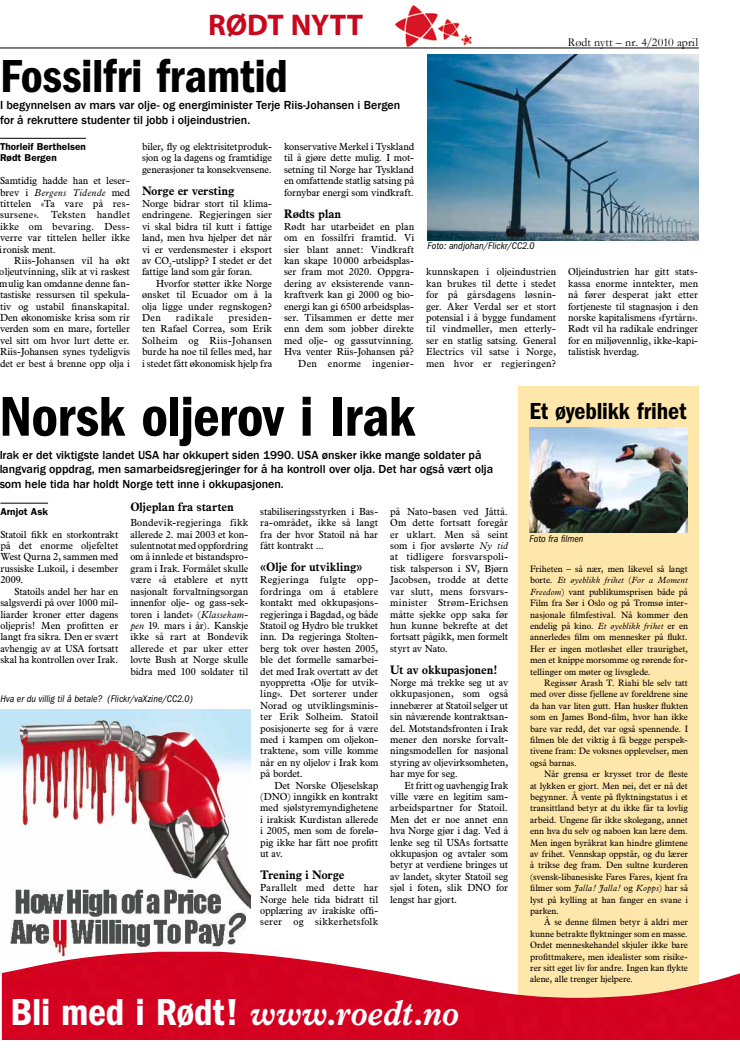
<style>
.page{position:relative;width:740px;height:1049px;background:#fff}
.page>*{position:absolute;margin:0;border:0;box-sizing:border-box;transform-origin:0 0}
.t1{font:600 condensed 58px "Franklin Gothic";letter-spacing:-.015em;color:#000}
.t2{font:600 condensed 48px "Franklin Gothic";letter-spacing:-.01em;color:#000}
.t3{font:600 condensed 39px "Franklin Gothic";letter-spacing:-.01em;color:#fff}
.t4{font:700 30px "Myriad Pro";letter-spacing:-.005em;color:#c9071d}
.t5{font:600 condensed 24px "Franklin Gothic";letter-spacing:-.005em;color:#000}
.t6{font:500 12px/14.5px "Franklin Gothic";letter-spacing:-.005em;color:#000}
.t7{font:700 12px "News Plantin";letter-spacing:-.005em;color:#000}
.t8{font:12px "Garamond";letter-spacing:.01em;color:#000}
.t9{font:10px/11.4px "News Plantin";letter-spacing:.005em;color:#000;text-align:justify}
.t10{font:italic condensed 10px "Franklin Gothic";letter-spacing:.005em;color:#000}
.t11{font:600 10px/11.4px "Franklin Gothic";letter-spacing:.005em;color:#000}
.t12{font:10px "News Plantin";letter-spacing:.06em;color:#000}
.t13{font:9px/11.4px "News Plantin";color:#000;text-align:justify}
.s1{font-style:italic}
.s2{font-family:"News Plantin";font-weight:700;font-style:italic;font-stretch:normal;font-size:36px}
</style>
<div class="page">
<div style="left:519px;top:386px;width:180px;height:619px;background:#ffe7ab"></div>
<img style="left:0;top:709px;width:250px;height:243px">
<img style="left:396px;top:6px;width:76px;height:41px">
<hr style="left:0;top:47px;width:699px;height:1px;background:#000">
<img style="left:2px;top:952px;width:738px;height:88px">
<img style="left:530px;top:428px;width:157px;height:105px">
<hr style="left:0;top:138px;width:86px;height:1px;background:#000">
<img style="left:428px;top:55px;width:270px;height:185px">
<hr style="left:0;top:503px;width:48px;height:1px;background:#000">
<h3 class="t4" style="left:208px;top:5px;width:157px">Rødt Nytt</h3>
<h2 class="t2" style="left:0;top:49px;width:290px">Fossilfri framtid</h2>
<p class="t6" style="left:0;top:98px;width:402px">I begynnelsen av mars var olje- og energiminister Terje Riis-Johansen i Bergen for å rekruttere studenter til jobb i oljeindustrien.</p>
<p class="t11" style="left:0;top:141px;width:87px">Thorleif Berthelsen<br>Rødt Bergen</p>
<p class="t9" style="left:0;top:175px;width:132px">Samtidig hadde han et leser&shy;brev i <span class="s1">Bergens Tidende</span> med tittelen «Ta vare på res&shy;sursene». Teksten handlet ikke om bevaring. Dess&shy;verre var tittelen heller ikke ironisk ment.</p>
<p class="t9" style="left:0;top:255px;width:132px;text-indent:14px">Riis-Johansen vil ha økt oljeutvinning, slik at vi raskest mulig kan omdanne denne fan&shy;tastiske ressursen til spekula&shy;tiv og ustabil finanskapital.<br>Den økonomiske krisa som rir verden som en mare, forteller vel sitt om hvor lurt dette er.<br>Riis-Johansen synes tydeligvis det er best å brenne opp olja i</p>
<p class="t9" style="left:142px;top:141px;width:131px">biler, fly og elektrisitetproduk&shy;sjon og la dagens og framtidige generasjoner ta konsekvensene.</p>
<p class="t7" style="left:142px;top:184px;width:94px">Norge er versting</p>
<p class="t9" style="left:142px;top:198px;width:132px">Norge bidrar stort til klima&shy;endringene. Regjeringen sier vi skal bidra til kutt i fattige land, men hva hjelper det når vi er verdensmester i eksport av CO<sub>2</sub>-utslipp? I stedet er det fattige land som går foran.</p>
<p class="t9" style="left:142px;top:277px;width:132px;text-indent:14px">Hvorfor støtter ikke Norge ønsket til Ecuador om å la olja ligge under regnskogen?<br>Den</p>
<p class="t12" style="left:176px;top:311px;width:39px">radikale</p>
<p class="t9" style="left:142px;top:312px;width:132px;text-indent:86px">presiden&shy;ten Rafael Correa, som Erik Solheim og Riis-Johansen burde ha noe til felles med, har i stedet fått økonomisk hjelp fra</p>
<p class="t9" style="left:284px;top:141px;width:132px">konservative Merkel i Tyskland til å gjøre dette mulig. I mot&shy;setning til Norge har Tyskland en omfattende statlig satsing på fornybar energi som vindkraft.</p>
<p class="t7" style="left:284px;top:206px;width:59px">Rødts plan</p>
<p class="t9" style="left:284px;top:220px;width:132px;text-align:right">Rødt har utarbeidet en plan om en fossilfri framtid. Vi sier blant annet: Vindkraft kan skape 10 000 arbeidsplas&shy;ser fram mot 2020. Oppgra&shy;dering av eksisterende vann&shy;kraftverk kan gi 2000 og bio&shy;energi kan gi 6500 arbeidsplas&shy;ser. Tilsammen er dette mer enn dem som jobber direkte med olje- og gassutvinning.<br>Hva venter Riis-Johansen på?<br>Den enorme ingeniør-</p>
<p class="t8" style="left:568px;top:34px;width:132px">Rødt nytt – nr. 4/2010 april</p>
<p class="t10" style="left:428px;top:241px;width:108px">Foto: andjohan/Flickr/CC2.0</p>
<p class="t9" style="left:426px;top:266px;width:132px">kunnskapen i oljeindustrien kan brukes til dette i stedet for på gårsdagens løsnin&shy;ger. Aker Verdal ser et stort potensial i å bygge fundament til vindmøller, men etterly&shy;ser en statlig satsing. General Electrics vil satse i Norge, men hvor er regjeringen?</p>
<p class="t9" style="left:568px;top:266px;width:131px">Oljeindustrien har gitt stats&shy;kassa enorme inntekter, men nå fører desperat jakt etter fortjeneste til stagnasjon i den norske kapitalismens «fyrtårn».<br>Rødt vil ha radikale endringer for en miljøvennlig, ikke-kapi&shy;talistisk hverdag.</p>
<h1 class="t1" style="left:-1px;top:383px;width:417px">Norsk oljerov i Irak</h1>
<h3 class="t5" style="left:530px;top:397px;width:158px">Et øyeblikk frihet</h3>
<p class="t6" style="left:-1px;top:448px;width:495px">Irak er det viktigste landet USA har okkupert siden 1990. USA ønsker ikke mange soldater på langvarig oppdrag, men samarbeidsregjeringer for å ha kontroll over olja. Det har også vært olja som hele tida har holdt Norge tett inne i okkupasjonen.</p>
<p class="t7" style="left:130px;top:500px;width:105px">Oljeplan fra starten</p>
<p class="t9" style="left:130px;top:517px;width:119px">Bondevik-regjeringa fikk allerede 2. mai 2003 et kon&shy;sulentnotat med oppfordring om å innlede et bistandspro&shy;gram i Irak. Formålet skulle være «å etablere et nytt nasjonalt forvaltningsorgan innenfor olje- og gass-sek&shy;toren i landet» (<span class="s1">Klassekam&shy;pen</span> 19. mars i år). Kanskje ikke så rart at Bondevik allerede et par uker etter lovte Bush at Norge skulle bidra med 100 soldater til</p>
<p class="t9" style="left:260px;top:505px;width:119px">stabiliseringsstyrken i Bas&shy;ra-området, ikke så langt fra der hvor Statoil nå har fått kontrakt ...</p>
<p class="t11" style="left:0;top:506px;width:49px">Arnjot Ask</p>
<p class="t9" style="left:0;top:528px;width:119px">Statoil fikk en storkontrakt på det enorme oljefeltet West Qurna 2, sammen med russiske Lukoil, i desember 2009.</p>
<p class="t9" style="left:0;top:585px;width:119px;text-indent:14px">Statoils andel her har en salgsverdi på over 1000 mil&shy;liarder kroner etter dagens oljepris! Men profitten er langt fra sikra. Den er svært avhengig av at USA fortsatt skal ha kontrollen over Irak.</p>
<p class="t7" style="left:260px;top:560px;width:103px">«Olje for utvikling»</p>
<p class="t9" style="left:260px;top:574px;width:119px">Regjeringa fulgte opp&shy;fordringa om å etablere kontakt med okkupasjons&shy;regjeringa i Bagdad, og både Statoil og Hydro ble trukket inn. Da regjeringa Stolten&shy;berg tok over høsten 2005, ble det formelle samarbei&shy;det med Irak overtatt av det nyoppretta «Olje for utvik&shy;ling». Det sorterer under Norad og utviklingsminis&shy;ter Erik Solheim. Statoil posisjonerte seg for å være med i kampen om oljekon&shy;traktene, som ville komme når en ny oljelov i Irak kom på bordet.</p>
<p class="t9" style="left:260px;top:779px;width:119px;text-indent:14px">Det Norske Oljeselskap (DNO) inngikk en kontrakt med sjølstyremyndighetene i irakisk Kurdistan allerede i 2005, men som de forelø&shy;pig ikke har fått noe profitt ut av.</p>
<p class="t7" style="left:260px;top:868px;width:86px">Trening i Norge</p>
<p class="t9" style="left:260px;top:882px;width:119px">Parallelt med dette har Norge hele tida bidratt til opplæring av irakiske offi&shy;serer og sikkerhetsfolk</p>
<p class="t10" style="left:0;top:693px;width:194px">Hva er du villig til å betale? (Flickr/vaXzine/CC2.0)</p>
<p class="t9" style="left:390px;top:505px;width:119px">på Nato-basen ved Jåttå.<br>Om dette fortsatt foregår er uklart. Men så seint som i fjor avslørte <span class="s1">Ny tid </span>at tidligere forsvarspoli&shy;tisk talsperson i SV, Bjørn Jacobsen, trodde at dette var slutt, mens forsvars&shy;minister Strøm-Erichsen måtte sjekke opp saka før hun kunne bekrefte at det fortsatt pågikk, men formelt styrt av Nato.</p>
<p class="t7" style="left:390px;top:662px;width:108px">Ut av okkupasjonen!</p>
<p class="t9" style="left:390px;top:676px;width:119px">Norge må trekke seg ut av okkupasjonen, som også innebærer at Statoil selger ut sin nåværende kontraktsan&shy;del. Motstandsfronten i Irak mener den norske forvalt&shy;ningsmodellen for nasjonal styring av oljevirksomheten, har mye for seg.</p>
<p class="t9" style="left:390px;top:779px;width:119px;text-indent:14px">Et fritt og uavhengig Irak ville være en legitim sam&shy;arbeidspartner for Statoil.<br>Men det er noe annet enn hva Norge gjør i dag. Ved å lenke seg til USAs fortsatte okkupasjon og avtaler som betyr at verdiene bringes ut av landet, skyter Statoil seg sjøl i foten, slik DNO for lengst har gjort.</p>
<h3 class="t3" style="left:11px;top:990px;width:450px">Bli med i Rødt! <span class="s2">www.roedt.no</span></h3>
<p class="t10" style="left:530px;top:533px;width:55px">Foto fra filmen</p>
<p class="t13" style="left:530px;top:563px;width:159px">Friheten – så nær, men likevel så langt borte. <span class="s1">Et øyeblikk frihet</span> (<span class="s1">For a Moment Freedom</span>) vant publikumsprisen både på Film fra Sør i Oslo og på Tromsø inter&shy;nasjonale filmfestival. Nå kommer den endelig på kino. <span class="s1">Et øyeblikk frihet</span> er en annerledes film om mennesker på flukt.<br>Her er ingen motløshet eller traurighet, men et knippe morsomme og rørende for&shy;tellinger om møter og livsglede.</p>
<p class="t13" style="left:530px;top:677px;width:159px;text-indent:14px">Regissør Arash T. Riahi ble selv tatt med over disse fjellene av foreldrene sine da han var liten gutt. Han husker flukten som en James Bond-film, hvor han ikke bare var redd, det var også spennende. I filmen ble det viktig å få begge perspek&shy;tivene fram: De voksnes opplevelser, men også barnas.</p>
<p class="t13" style="left:530px;top:768px;width:159px;text-indent:14px">Når grensa er krysset tror de fleste at lykken er gjort. Men nei, det er nå det begynner. Å vente på flyktningstatus i et transittland betyr at du ikke får ta lovlig arbeid. Ungene får ikke skolegang, annet enn hva du selv og naboen kan lære dem.<br>Men ingen byråkrat kan hindre glimtene av frihet. Vennskap oppstår, og du lærer å trikse deg fram. Den sultne kurderen (svensk-libanesiske Fares Fares, kjent fra filmer som <span class="s1">Jalla! Jalla!</span> og <span class="s1">Kopps</span>) har så lyst på kylling at han fanger en svane i parken.</p>
<p class="t13" style="left:530px;top:916px;width:159px;text-indent:14px">Å se denne filmen betyr å aldri mer kunne betrakte flyktninger som en masse.<br>Ordet menneskehandel skjuler ikke bare profittmakere, men idealister som risike&shy;rer sitt eget liv for andre. Ingen kan flykte alene, alle trenger hjelpere.</p>
</div>
